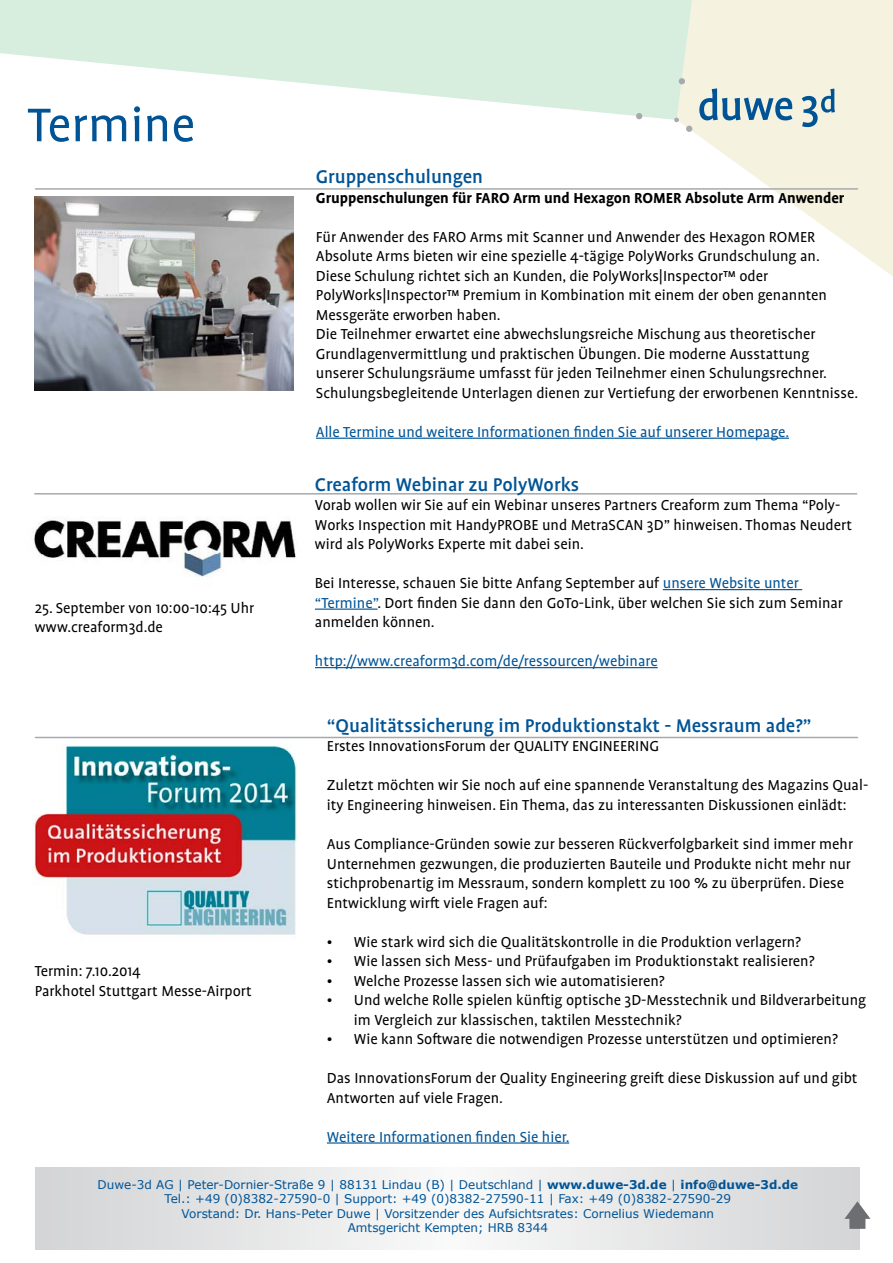
<style>
.page{position:relative;width:893px;height:1263px;background:#fff}
.page>*{position:absolute;margin:0;border:0;box-sizing:border-box;transform-origin:0 0}
.t1{font:54px "Profile Pro";color:#005496}
.t2{font:500 21px "Profile Pro";color:#005496}
.t3{font:16.5px/19.5px "Profile Pro";color:#000}
.t4{font:16.5px "Profile Pro";color:#005496}
.t5{font:700 16.5px "Profile Pro";color:#000}
.t6{font:12px/14.4px "Verdana";color:#005496;text-align:center}
.s1{color:#005496}
.s2{font-weight:700}
</style>
<div class="page">
<svg style="left:679px;top:0;width:214px;height:276px;fill:#f5f2df"></svg>
<svg style="left:0;top:0;width:692px;height:120px;fill:#d7eddd"></svg>
<svg style="left:686px;top:126px;width:6px;height:6px"></svg>
<svg style="left:679px;top:78px;width:6px;height:6px"></svg>
<svg style="left:636px;top:113px;width:6px;height:6px"></svg>
<svg style="left:674px;top:118px;width:5px;height:4px"></svg>
<svg style="left:699px;top:88px;width:93px;height:32px;background:#9db9c4"></svg>
<svg style="left:802px;top:89px;width:33px;height:38px"></svg>
<svg style="left:36px;top:1167px;width:824px;height:82px"></svg>
<hr style="left:316px;top:438px;width:473px;height:1px;background:#005496">
<hr style="left:327px;top:1142px;width:242px;height:1px;background:#005496">
<hr style="left:36px;top:188px;width:821px;height:2px;background:#a7a9ac">
<hr style="left:35px;top:493px;width:822px;height:1px;background:#a7a9ac">
<hr style="left:36px;top:737px;width:821px;height:1px;background:#a7a9ac">
<img style="left:35px;top:197px;width:258px;height:194px">
<img style="left:32px;top:744px;width:265px;height:191px">
<svg style="left:844px;top:1201px;width:26px;height:28px"></svg>
<img style="left:33px;top:519px;width:263px;height:58px">
<hr style="left:663px;top:589px;width:139px;height:1px;background:#005496">
<hr style="left:315px;top:608px;width:63px;height:2px;background:#005496">
<hr style="left:315px;top:667px;width:343px;height:1px;background:#005496">
<h1 class="t1" style="left:28px;top:95px;width:169px">Termine</h1>
<p class="t3" style="left:35px;top:599px;width:221px">25. September von 10:00-10:45 Uhr www.creaform3d.de</p>
<p class="t3" style="left:35px;top:962px;width:219px">Termin: 7.10.2014<br>Parkhotel Stuttgart Messe-Airport</p>
<p class="t2" style="left:316px;top:165px;width:169px">Gruppenschulungen</p>
<p class="t5" style="left:316px;top:188px;width:530px">Gruppenschulungen für FARO Arm und Hexagon ROMER Absolute Arm Anwender</p>
<p class="t3" style="left:316px;top:228px;width:544px">Für Anwender des FARO Arms mit Scanner und Anwender des Hexagon ROMER Absolute Arms bieten wir eine spezielle 4-tägige PolyWorks Grundschulung an.<br>Diese Schulung richtet sich an Kunden, die PolyWorks|Inspector™ oder PolyWorks|Inspector™ Premium in Kombination mit einem der oben genannten Messgeräte erworben haben.<br>Die Teilnehmer erwartet eine abwechslungsreiche Mischung aus theoretischer Grundlagenvermittlung und praktischen Übungen. Die moderne Ausstattung unserer Schulungsräume umfasst für jeden Teilnehmer einen Schulungsrechner.<br>Schulungsbegleitende Unterlagen dienen zur Vertiefung der erworbenen Kenntnisse.</p>
<p class="t4" style="left:316px;top:423px;width:475px">Alle Termine und weitere Informationen finden Sie auf unserer Homepage.</p>
<p class="t2" style="left:315px;top:472px;width:266px">Creaform Webinar zu PolyWorks</p>
<p class="t3" style="left:315px;top:496px;width:539px">Vorab wollen wir Sie auf ein Webinar unseres Partners Creaform zum Thema “Poly-<br>Works Inspection mit HandyPROBE und MetraSCAN 3D” hinweisen. Thomas Neudert wird als PolyWorks Experte mit dabei sein.</p>
<p class="t3" style="left:315px;top:574px;width:529px">Bei Interesse, schauen Sie bitte Anfang September auf <span class="s1">unsere Website unter “Termine”</span>. Dort finden Sie dann den GoTo-Link, über welchen Sie sich zum Seminar anmelden können.</p>
<p class="t4" style="left:315px;top:652px;width:344px">http://www.creaform3d.com/de/ressourcen/webinare</p>
<p class="t2" style="left:327px;top:713px;width:486px">“Qualitätssicherung im Produktionstakt - Messraum ade?”</p>
<p class="t3" style="left:327px;top:737px;width:333px">Erstes InnovationsForum der QUALITY ENGINEERING</p>
<p class="t3" style="left:327px;top:776px;width:543px">Zuletzt möchten wir Sie noch auf eine spannende Veranstaltung des Magazins Qual&shy;ity Engineering hinweisen. Ein Thema, das zu interessanten Diskussionen einlädt:</p>
<p class="t3" style="left:327px;top:835px;width:528px">Aus Compliance-Gründen sowie zur besseren Rückverfolgbarkeit sind immer mehr Unternehmen gezwungen, die produzierten Bauteile und Produkte nicht mehr nur stichprobenartig im Messraum, sondern komplett zu 100 % zu überprüfen. Diese Entwicklung wirft viele Fragen auf:</p>
<p class="t3" style="left:327px;top:932px;width:476px">• Wie stark wird sich die Qualitätskontrolle in die Produktion verlagern?</p>
<p class="t3" style="left:327px;top:952px;width:489px">• Wie lassen sich Mess- und Prüfaufgaben im Produktionstakt realisieren?</p>
<p class="t3" style="left:327px;top:971px;width:339px">• Welche Prozesse lassen sich wie automatisieren?</p>
<p class="t3" style="left:354px;top:991px;width:514px;text-indent:-27px">• Und welche Rolle spielen künftig optische 3D-Messtechnik und Bildverarbeitung im Vergleich zur klassischen, taktilen Messtechnik?</p>
<p class="t3" style="left:327px;top:1030px;width:512px">• Wie kann Software die notwendigen Prozesse unterstützen und optimieren?</p>
<p class="t3" style="left:327px;top:1069px;width:532px">Das InnovationsForum der Quality Engineering greift diese Diskussion auf und gibt<br>Antworten auf viele Fragen.</p>
<p class="t4" style="left:327px;top:1127px;width:244px">Weitere Informationen finden Sie hier.</p>
<p class="t6" style="left:98px;top:1177px;width:702px">Duwe-3d AG | Peter-Dornier-Straße 9 | 88131 Lindau (B) | Deutschland | <span class="s2">www.duwe-3d.de</span> | <span class="s2">info@duwe-3d.de </span>Tel.: +49 (0)8382-27590-0 | Support: +49 (0)8382-27590-11 | Fax: +49 (0)8382-27590-29<br>Vorstand: Dr. Hans-Peter Duwe | Vorsitzender des Aufsichtsrates: Cornelius Wiedemann<br>Amtsgericht Kempten; HRB 8344</p>
</div>
